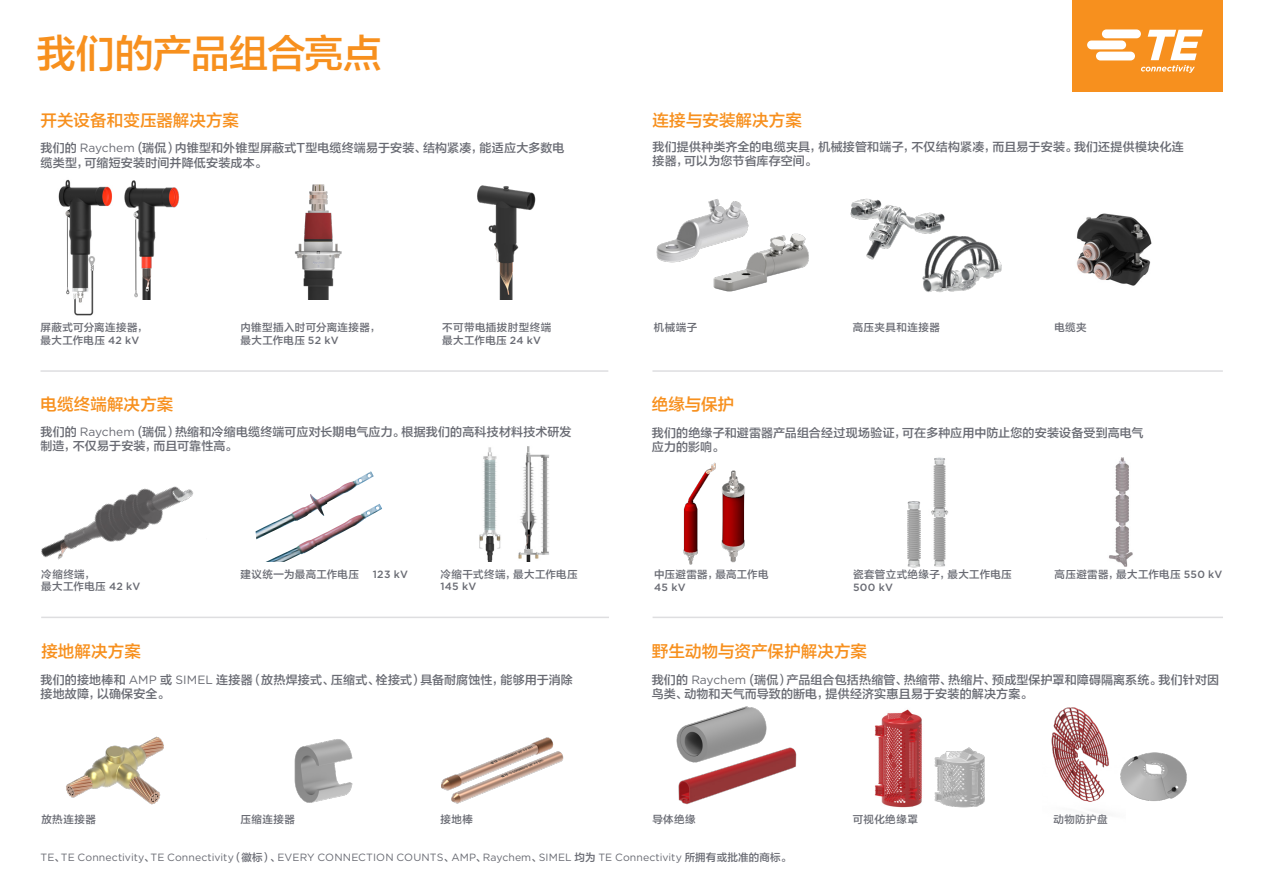
<style>
.page{position:relative;width:1263px;height:893px;background:#fff}
.page>*{position:absolute;margin:0;border:0;box-sizing:border-box;transform-origin:0 0}
.t1{font:39px "FZLTZHJW GB1 0";letter-spacing:-.015em;color:#f7901e}
.t2{font:16.5px "FZLTZHJW GB1 0";letter-spacing:.005em;color:#f7901e}
.t3{font:12px/14.4px "FZLTZHJW GB1 0";letter-spacing:.015em;color:#696b73}
.t4{font:10.5px/12.6px "FZLTZHJW GB1 0";letter-spacing:.04em;color:#696b73}
.t5{font:10.5px "Gotham";letter-spacing:.01em;color:#696b73}
.t6{font:500 10.5px "Gotham";letter-spacing:.025em;color:#696b73}
.s1{font-family:"Gotham"}
.s2{font-family:"Gotham";font-weight:500}
.s3{font-family:"FZLTZHJW GB1 0"}
</style>
<div class="page">
<hr style="left:652px;top:370px;width:571px;height:2px;background:#dedee0">
<hr style="left:41px;top:370px;width:567px;height:2px;background:#dedee0">
<hr style="left:41px;top:617px;width:568px;height:1px;background:#dedee0">
<hr style="left:652px;top:617px;width:571px;height:1px;background:#dedee0">
<img style="left:875px;top:709px;width:47px;height:99px">
<img style="left:66px;top:736px;width:98px;height:69px">
<img style="left:441px;top:737px;width:123px;height:67px">
<img style="left:41px;top:486px;width:152px;height:74px">
<img style="left:124px;top:180px;width:55px;height:119px">
<img style="left:58px;top:179px;width:54px;height:137px">
<img style="left:294px;top:184px;width:48px;height:115px">
<div style="left:1072px;top:0;width:150px;height:91px;background:#f7901e"></div>
<svg style="left:1087px;top:29px;width:116px;height:44px"></svg>
<img style="left:477px;top:185px;width:59px;height:114px">
<img style="left:479px;top:447px;width:22px;height:115px">
<img style="left:518px;top:446px;width:32px;height:116px">
<img style="left:294px;top:739px;width:59px;height:64px">
<img style="left:656px;top:199px;width:93px;height:64px">
<img style="left:708px;top:233px;width:101px;height:59px">
<img style="left:1077px;top:213px;width:75px;height:73px">
<img style="left:850px;top:198px;width:95px;height:62px">
<img style="left:916px;top:228px;width:86px;height:64px">
<img style="left:255px;top:471px;width:124px;height:70px">
<img style="left:1125px;top:752px;width:62px;height:49px">
<img style="left:1051px;top:707px;width:74px;height:95px">
<img style="left:919px;top:737px;width:66px;height:71px">
<img style="left:678px;top:747px;width:119px;height:58px">
<img style="left:676px;top:706px;width:108px;height:76px">
<img style="left:931px;top:457px;width:18px;height:110px">
<img style="left:907px;top:501px;width:14px;height:66px">
<img style="left:1109px;top:458px;width:24px;height:108px">
<img style="left:683px;top:462px;width:33px;height:103px">
<img style="left:721px;top:470px;width:24px;height:93px">
<h1 class="t1" style="left:37px;top:32px;width:346px">我们的产品组合亮点</h1>
<h2 class="t2" style="left:41px;top:111px;width:200px">开关设备和变压器解决方案</h2>
<p class="t3" style="left:41px;top:142px;width:525px">我们的 <span class="s1">Raychem</span> (瑞侃）内锥型和外锥型屏蔽式T型电缆终端易于安装、结构紧凑，能适应大多数电缆类型，可缩短安装时间并降低安装成本。</p>
<p class="t4" style="left:41px;top:322px;width:109px">屏蔽式可分离连接器，最大工作电压 <span class="s2">42 kV</span></p>
<p class="t4" style="left:240px;top:322px;width:141px">内锥型插入时可分离连接器，最大工作电压 <span class="s2">52 kV</span></p>
<p class="t4" style="left:442px;top:322px;width:110px">不可带电插拔肘型终端最大工作电压 <span class="s2">24 kV</span></p>
<h2 class="t2" style="left:41px;top:396px;width:134px">电缆终端解决方案</h2>
<p class="t3" style="left:41px;top:425px;width:532px">我们的 <span class="s1">Raychem</span> (瑞侃）热缩和冷缩电缆终端可应对长期电气应力。根据我们的高科技材料技术研发制造，不仅易于安装，而且可靠性高。</p>
<p class="t4" style="left:41px;top:568px;width:100px">冷缩终端，<br>最大工作电压 <span class="s2">42 kV</span></p>
<p class="t4" style="left:240px;top:568px;width:169px">建议统一为最高工作电压圧 <span class="s2">123 kV</span></p>
<p class="t4" style="left:440px;top:568px;width:139px">冷缩干式终端，最大工作电压</p>
<p class="t6" style="left:440px;top:580px;width:37px">145 kV</p>
<h2 class="t2" style="left:652px;top:111px;width:151px">连接与安装解决方案</h2>
<p class="t3" style="left:652px;top:140px;width:533px">我们提供种类齐全的电缆夹具，机械接管和端子，不仅结构紧凑，而且易于安装。我们还提供模块化连接器，可以为您节省库存空间。</p>
<p class="t4" style="left:654px;top:322px;width:45px">机械端子</p>
<p class="t4" style="left:853px;top:322px;width:89px">高压夹具和连接器</p>
<p class="t4" style="left:1054px;top:322px;width:34px">电缆夹</p>
<h2 class="t2" style="left:652px;top:396px;width:84px">绝缘与保护</h2>
<p class="t3" style="left:652px;top:426px;width:493px">我们的绝缘子和避雷器产品组合经过现场验证，可在多种应用中防止您的安装设备受到高电气应力的影响。</p>
<p class="t4" style="left:654px;top:568px;width:126px">中压避雷器，最高工作电圧</p>
<p class="t6" style="left:654px;top:580px;width:33px">45 kV</p>
<p class="t4" style="left:853px;top:568px;width:160px">瓷套管立式绝缘子，最大工作电压</p>
<p class="t6" style="left:853px;top:580px;width:41px">500 kV</p>
<p class="t4" style="left:1054px;top:568px;width:169px">高压避雷器，最大工作电压 <span class="s2">550 kV</span></p>
<h2 class="t2" style="left:41px;top:642px;width:101px">接地解决方案</h2>
<h2 class="t2" style="left:652px;top:642px;width:217px">野生动物与资产保护解决方案</h2>
<p class="t3" style="left:41px;top:673px;width:534px">我们的接地棒和 <span class="s1">AMP</span> 或 <span class="s1">SIMEL</span> 连接器（放热焊接式、压缩式、栓接式）具备耐腐蚀性，能够用于消除接地故障，以确保安全。</p>
<p class="t3" style="left:652px;top:673px;width:569px">我们的 <span class="s1">Raychem</span> (瑞侃）产品组合包括热缩管、热缩带、热缩片、预成型保护罩和障碍隔离系统。我们针对因鸟类、动物和天气而导致的断电，提供经济实惠且易于安装的解决方案。</p>
<p class="t4" style="left:41px;top:813px;width:56px">放热连接器</p>
<p class="t4" style="left:440px;top:813px;width:34px">接地棒</p>
<p class="t4" style="left:652px;top:813px;width:45px">导体绝缘</p>
<p class="t4" style="left:853px;top:813px;width:67px">可视化绝缘罩</p>
<p class="t4" style="left:1053px;top:813px;width:56px">动物防护盘</p>
<p class="t4" style="left:240px;top:813px;width:56px">压缩连接器</p>
<p class="t5" style="left:41px;top:850px;width:752px">TE<span class="s3">、</span>TE Connectivity<span class="s3">、</span>TE Connectivity<span class="s3">（徽标）、</span>EVERY CONNECTION COUNTS<span class="s3">、</span>AMP<span class="s3">、</span>Raychem<span class="s3">、</span>SIMEL <span class="s3">均为</span> TE Connectivity <span class="s3">所拥有或批准的商标。</span></p>
</div>
